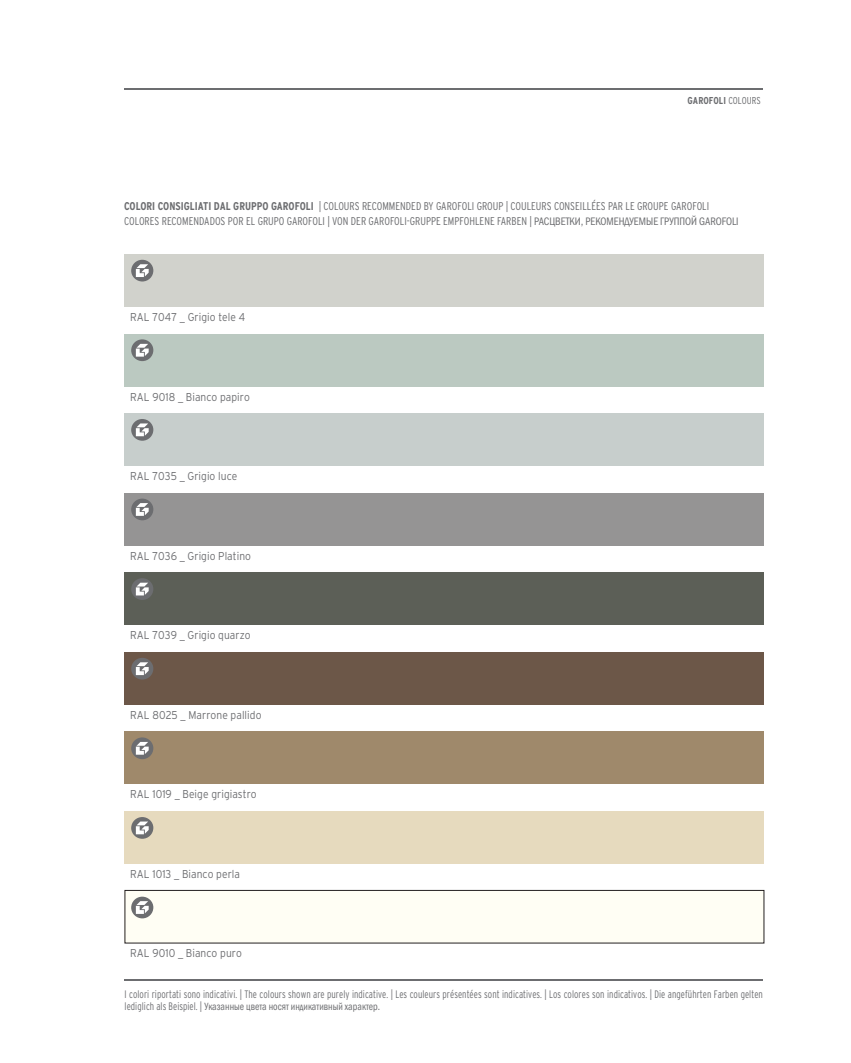
<style>
.page{position:relative;width:851px;height:1063px;background:#fff}
.page>*{position:absolute;margin:0;border:0;box-sizing:border-box;transform-origin:0 0}
.t1{font:300 11.38px "Interstate";letter-spacing:.005em;color:#6c6d70;scale:.9 1}
.t2{font:300 condensed 11.25px/15px "Interstate";color:#6c6d70}
.t3{font:300 condensed 10.88px "Interstate";letter-spacing:.005em;color:#6c6d70;scale:.9 1}
.t4{font:10.88px "Franklin Got URWTCY Boo Con";letter-spacing:.005em;color:#6c6d70;scale:.9 1}
.t5{font:700 condensed 10px "Interstate";letter-spacing:.005em;color:#6c6d70}
.s1{font-weight:300}
.s2{font-weight:700}
.s3{font-family:"Franklin Got URWTCY Boo Con";font-weight:400;font-stretch:normal}
.s4{font-family:"Interstate";font-weight:300;font-stretch:condensed}
</style>
<div class="page">
<hr style="left:125px;top:89px;width:637px;height:1px;background:#6c6d70">
<hr style="left:125px;top:979px;width:637px;height:2px;background:#6c6d70">
<div style="left:125px;top:254px;width:638px;height:53px;background:#d1d2cc"></div>
<div style="left:125px;top:334px;width:638px;height:52px;background:#bbc9c1"></div>
<div style="left:125px;top:413px;width:638px;height:53px;background:#c7cecc"></div>
<div style="left:125px;top:493px;width:638px;height:53px;background:#959494"></div>
<div style="left:125px;top:572px;width:638px;height:53px;background:#5c5f57"></div>
<div style="left:125px;top:652px;width:638px;height:53px;background:#6c5748"></div>
<div style="left:125px;top:731px;width:638px;height:53px;background:#9f896b"></div>
<div style="left:125px;top:811px;width:638px;height:53px;background:#e6dabe"></div>
<div style="left:125px;top:890px;width:638px;height:53px;background:#fffef4"></div>
<div style="left:125px;top:890px;width:639px;height:53px;border:1px solid #231f20"></div>
<div style="left:131px;top:260px;width:22px;height:22px;background:#6c6d70;border-radius:50%"></div>
<svg style="left:136px;top:264px;width:13px;height:13px"></svg>
<svg style="left:131px;top:339px;width:22px;height:22px"></svg>
<svg style="left:136px;top:344px;width:13px;height:13px"></svg>
<svg style="left:131px;top:419px;width:22px;height:22px"></svg>
<svg style="left:136px;top:423px;width:13px;height:13px"></svg>
<div style="left:131px;top:499px;width:22px;height:21px;background:#6c6d70;border-radius:50%"></div>
<svg style="left:136px;top:503px;width:13px;height:13px"></svg>
<div style="left:131px;top:578px;width:22px;height:22px;background:#6c6d70;border-radius:50%"></div>
<svg style="left:136px;top:583px;width:13px;height:12px"></svg>
<div style="left:131px;top:658px;width:22px;height:22px;background:#6c6d70;border-radius:50%"></div>
<svg style="left:136px;top:662px;width:13px;height:13px"></svg>
<div style="left:131px;top:737px;width:22px;height:22px;background:#6c6d70;border-radius:50%"></div>
<svg style="left:136px;top:742px;width:13px;height:13px"></svg>
<svg style="left:131px;top:817px;width:22px;height:22px"></svg>
<svg style="left:136px;top:822px;width:13px;height:12px"></svg>
<div style="left:131px;top:897px;width:22px;height:21px;background:#6c6d70;border-radius:50%"></div>
<svg style="left:136px;top:901px;width:13px;height:13px"></svg>
<p class="t5" style="left:687px;top:95px;width:75px">GAROFOLI <span class="s1">COLOURS</span></p>
<p class="t2" style="left:124px;top:199px;width:616px"><span class="s2">COLORI CONSIGLIATI DAL GRUPPO GAROFOLI</span> | COLOURS RECOMMENDED BY GAROFOLI GROUP | COULEURS CONSEILLÉES PAR LE GROUPE GAROFOLI<br>COLORES RECOMENDADOS POR EL GRUPO GAROFOLI | VON DER GAROFOLI-GRUPPE EMPFOHLENE FARBEN | <span class="s3">РАСЦВЕТКИ, РЕКОМЕНДУЕМЫЕ ГРУППОЙ GAROFOLI</span></p>
<p class="t1" style="left:130px;top:311px;width:129px">RAL 7047 _ Grigio tele 4</p>
<p class="t1" style="left:130px;top:390px;width:135px">RAL 9018 _ Bianco papiro</p>
<p class="t1" style="left:130px;top:470px;width:121px">RAL 7035 _ Grigio luce</p>
<p class="t1" style="left:130px;top:549px;width:136px">RAL 7036 _ Grigio Platino</p>
<p class="t1" style="left:130px;top:629px;width:135px">RAL 7039 _ Grigio quarzo</p>
<p class="t1" style="left:130px;top:708px;width:147px">RAL 8025 _ Marrone pallido</p>
<p class="t1" style="left:130px;top:788px;width:142px">RAL 1019 _ Beige grigiastro</p>
<p class="t1" style="left:130px;top:867px;width:124px">RAL 1013 _ Bianco perla</p>
<p class="t1" style="left:130px;top:947px;width:126px">RAL 9010 _ Bianco puro</p>
<p class="t3" style="left:125px;top:988px;width:710px">I colori riportati sono indicativi. | The colours shown are purely indicative. | Les couleurs présentées sont indicatives. | Los colores son indicativos. | Die angeführten Farben gelten</p>
<p class="t4" style="left:125px;top:999px;width:285px"><span class="s4">lediglich als Beispiel. |</span> Указанные цвета носят индикативный характер.</p>
</div>
